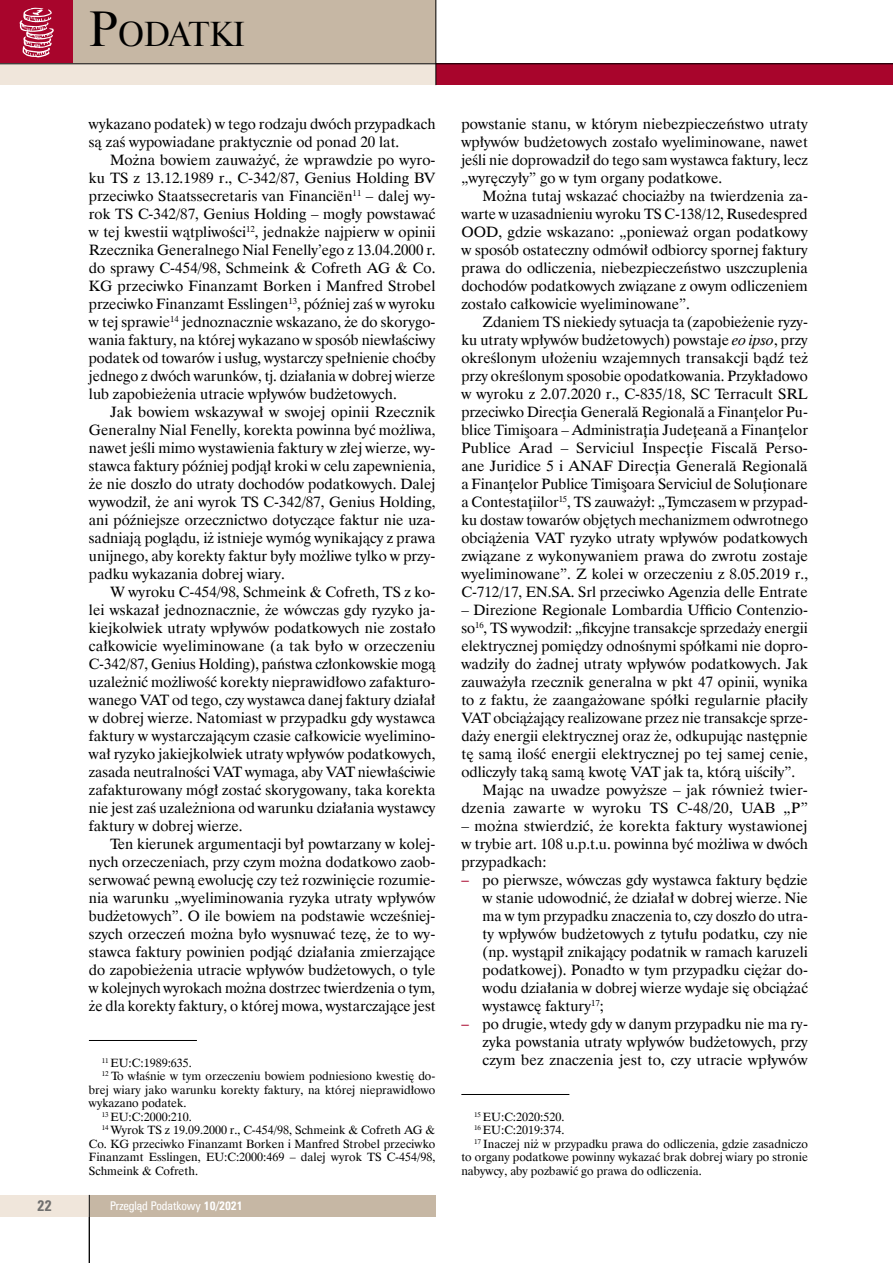
<style>
.page{position:relative;width:893px;height:1263px;background:#fff}
.page>*{position:absolute;margin:0;border:0;box-sizing:border-box;transform-origin:0 0}
.t1{font:32.85px "Dutch 801 Hd EU";color:#000}
.t2{font:15px/18px "Dutch 801 EU Normal";color:#000;text-align:justify}
.t3{font:700 15px "Zurich Cn EU";color:#6f6f6e}
.t4{font:12px "Dutch 801 EU Normal";color:#000}
.t5{font:12px "Zurich Cn EU";color:#fff}
.s1{font-size:47.1px}
.s2{font-weight:700}
.s3{font-family:"Dutch 801 EU Italic"}
.s4{font-family:"Zurich Cn EU";color:#a8052c}
</style>
<div class="page">
<div style="left:89px;top:1195px;width:347px;height:21px;background:#c6b7a4"></div>
<div style="left:72px;top:0;width:363px;height:64px;background:#c6b7a4"></div>
<div style="left:436px;top:64px;width:457px;height:21px;background:#a8052c"></div>
<div style="left:0;top:0;width:72px;height:64px;background:#a8052c"></div>
<svg style="left:20px;top:8px;width:34px;height:49px"></svg>
<div style="left:0;top:64px;width:436px;height:21px;background:#f0e6db"></div>
<hr style="left:0;top:63px;width:893px;height:1px;background:#000">
<hr style="left:435px;top:0;width:1px;height:85px;background:#000">
<div style="left:0;top:1195px;width:89px;height:21px;background:#f0e6db"></div>
<hr style="left:89px;top:1195px;width:1px;height:68px;background:#000">
<hr style="left:89px;top:1040px;width:108px;height:1px;background:#000">
<hr style="left:461px;top:1094px;width:108px;height:1px;background:#000">
<h1 class="t1" style="left:89px;top:15px;width:157px"><span class="s1">P</span>odatki</h1>
<p class="t2" style="left:89px;top:115px;width:348px">wykazano podatek) w tego rodzaju dwóch przypadkach są zaś wypowiadane praktycznie od ponad 20 lat.</p>
<p class="t2" style="left:89px;top:151px;width:348px;text-indent:21px">Można bowiem zauważyć, że wprawdzie po wyro&shy;ku TS z 13.12.1989 r., C-342/87, Genius Holding BV przeciwko Staatssecretaris van Financiën<sup>11</sup> – dalej wy&shy;rok TS C-342/87, Genius Holding – mogły powstawać w tej kwestii wątpliwości<sup>12</sup>, jednakże najpierw w opinii Rzecznika Generalnego Nial Fenelly’ego z 13.04.2000 r. do sprawy C-454/98, Schmeink &amp; Cofreth AG &amp; Co.<br>KG przeciwko Finanzamt Borken i Manfred Strobel przeciwko Finanzamt Esslingen<sup>13</sup>, później zaś w wyroku w tej sprawie<sup>14</sup> jednoznacznie wskazano, że do skorygo&shy;wania faktury, na której wykazano w sposób niewłaściwy podatek od towarów i usług, wystarczy spełnienie choćby jednego z dwóch warunków, tj. działania w dobrej wierze lub zapobieżenia utracie wpływów budżetowych.</p>
<p class="t2" style="left:89px;top:403px;width:348px;text-indent:21px">Jak bowiem wskazywał w swojej opinii Rzecznik Generalny Nial Fenelly, korekta powinna być możliwa, nawet jeśli mimo wystawienia faktury w złej wierze, wy&shy;stawca faktury później podjął kroki w celu zapewnienia, że nie doszło do utraty dochodów podatkowych. Dalej wywodził, że ani wyrok TS C-342/87, Genius Holding, ani późniejsze orzecznictwo dotyczące faktur nie uza&shy;sadniają poglądu, iż istnieje wymóg wynikający z prawa unijnego, aby korekty faktur były możliwe tylko w przy&shy;padku wykazania dobrej wiary.</p>
<p class="t2" style="left:89px;top:583px;width:348px;text-indent:21px">W wyroku C-454/98, Schmeink &amp; Cofreth, TS z ko&shy;lei wskazał jednoznacznie, że wówczas gdy ryzyko ja&shy;kiejkolwiek utraty wpływów podatkowych nie zostało całkowicie wyeliminowane (a tak było w orzeczeniu C-342/87, Genius Holding), państwa członkowskie mogą uzależnić możliwość korekty nieprawidłowo zafakturo&shy;wanego VAT od tego, czy wystawca danej faktury działał w dobrej wierze. Natomiast w przypadku gdy wystawca faktury w wystarczającym czasie całkowicie wyelimino&shy;wał ryzyko jakiejkolwiek utraty wpływów podatkowych, zasada neutralności VAT wymaga, aby VAT niewłaściwie zafakturowany mógł zostać skorygowany, taka korekta nie jest zaś uzależniona od warunku działania wystawcy faktury w dobrej wierze.</p>
<p class="t2" style="left:89px;top:835px;width:348px;text-indent:21px">Ten kierunek argumentacji był powtarzany w kolej&shy;nych orzeczeniach, przy czym można dodatkowo zaob&shy;serwować pewną ewolucję czy też rozwinięcie rozumie&shy;nia warunku „wyeliminowania ryzyka utraty wpływów budżetowych”. O ile bowiem na podstawie wcześniej&shy;szych orzeczeń można było wysnuwać tezę, że to wy&shy;stawca faktury powinien podjąć działania zmierzające do zapobieżenia utracie wpływów budżetowych, o tyle w kolejnych wyrokach można dostrzec twierdzenia o tym, że dla korekty faktury, o której mowa, wystarczające jest</p>
<p class="t4" style="left:102px;top:1055px;width:92px"><sup>11</sup> EU:C:1989:635.</p>
<p class="t4" style="left:102px;top:1069px;width:335px"><sup>12</sup> To właśnie w tym orzeczeniu bowiem podniesiono kwestię do-</p>
<p class="t4" style="left:89px;top:1082px;width:348px">brej wiary jako warunku korekty faktury, na której nieprawidłowo</p>
<p class="t4" style="left:89px;top:1096px;width:99px">wykazano podatek.</p>
<p class="t4" style="left:102px;top:1109px;width:92px"><sup>13</sup> EU:C:2000:210.</p>
<p class="t4" style="left:102px;top:1123px;width:335px"><sup>14</sup> Wyrok TS z 19.09.2000 r., C-454/98, Schmeink &amp; Cofreth AG &amp;</p>
<p class="t4" style="left:89px;top:1136px;width:348px">Co. KG przeciwko Finanzamt Borken i Manfred Strobel przeciwko</p>
<p class="t4" style="left:89px;top:1150px;width:348px">Finanzamt Esslingen, EU:C:2000:469 – dalej wyrok TS C-454/98,</p>
<p class="t4" style="left:89px;top:1163px;width:111px">Schmeink &amp; Cofreth.</p>
<p class="t3" style="left:37px;top:1197px;width:16px">22</p>
<p class="t5" style="left:110px;top:1198px;width:134px">Przegląd Podatkowy <span class="s2">10/2021</span></p>
<p class="t2" style="left:461px;top:115px;width:348px">powstanie stanu, w którym niebezpieczeństwo utraty wpływów budżetowych zostało wyeliminowane, nawet jeśli nie doprowadził do tego sam wystawca faktury, lecz „wyręczyły” go w tym organy podatkowe.</p>
<p class="t2" style="left:461px;top:187px;width:348px;text-indent:21px">Można tutaj wskazać chociażby na twierdzenia za&shy;warte w uzasadnieniu wyroku TS C-138/12, Rusedespred OOD, gdzie wskazano: „ponieważ organ podatkowy w sposób ostateczny odmówił odbiorcy spornej faktury prawa do odliczenia, niebezpieczeństwo uszczuplenia dochodów podatkowych związane z owym odliczeniem zostało całkowicie wyeliminowane”.</p>
<p class="t2" style="left:461px;top:313px;width:348px;text-indent:21px">Zdaniem TS niekiedy sytuacja ta (zapobieżenie ryzy&shy;ku utraty wpływów budżetowych) powstaje <span class="s3">eo ipso</span>, przy określonym ułożeniu wzajemnych transakcji bądź też przy określonym sposobie opodatkowania. Przykładowo w wyroku z 2.07.2020 r., C-835/18, SC Terracult SRL przeciwko Direcţia Generală Regională a Finanţelor Pu&shy;blice Timişoara – Administraţia Judeţeană a Finanţelor Publice Arad – Serviciul Inspecţie Fiscală Perso&shy;ane Juridice 5 i ANAF Direcţia Generală Regională a Finanţelor Publice Timişoara Serviciul de Soluţionare a Contestaţiilor<sup>15</sup>, TS zauważył: „Tymczasem w przypad&shy;ku dostaw towarów objętych mechanizmem odwrotnego obciążenia VAT ryzyko utraty wpływów podatkowych związane z wykonywaniem prawa do zwrotu zostaje wyeliminowane”. Z kolei w orzeczeniu z 8.05.2019 r., C-712/17, EN.SA. Srl przeciwko Agenzia delle Entrate</p>
<p class="t2" style="left:461px;top:601px;width:348px">– Direzione Regionale Lombardia Ufficio Contenzio-</p>
<p class="t2" style="left:461px;top:619px;width:348px">so<sup>16</sup>, TS wywodził: „fikcyjne transakcje sprzedaży energii</p>
<p class="t2" style="left:461px;top:637px;width:348px">elektrycznej pomiędzy odnośnymi spółkami nie dopro-</p>
<p class="t2" style="left:461px;top:655px;width:348px">wadziły do żadnej utraty wpływów podatkowych. Jak</p>
<p class="t2" style="left:461px;top:673px;width:348px">zauważyła rzecznik generalna w pkt 47 opinii, wynika</p>
<p class="t2" style="left:461px;top:691px;width:348px">to z faktu, że zaangażowane spółki regularnie płaciły</p>
<p class="t2" style="left:461px;top:709px;width:348px">VAT obciążający realizowane przez nie transakcje sprze-</p>
<p class="t2" style="left:461px;top:727px;width:348px">daży energii elektrycznej oraz że, odkupując następnie</p>
<p class="t2" style="left:461px;top:745px;width:348px">tę samą ilość energii elektrycznej po tej samej cenie,</p>
<p class="t2" style="left:461px;top:763px;width:335px">odliczyły taką samą kwotę VAT jak ta, którą uiściły”.</p>
<p class="t2" style="left:483px;top:781px;width:327px">Mając na uwadze powyższe – jak również twier-</p>
<p class="t2" style="left:461px;top:799px;width:348px">dzenia zawarte w wyroku TS C‑48/20, UAB „P”</p>
<p class="t2" style="left:461px;top:817px;width:348px">– można stwierdzić, że korekta faktury wystawionej w trybie art. 108 u.p.t.u. powinna być możliwa w dwóch przypadkach:</p>
<p class="t2" style="left:483px;top:871px;width:327px;text-indent:-21px"><span class="s4">–</span> po pierwsze, wówczas gdy wystawca faktury będzie w stanie udowodnić, że działał w dobrej wierze. Nie ma w tym przypadku znaczenia to, czy doszło do utra&shy;ty wpływów budżetowych z tytułu podatku, czy nie (np. wystąpił znikający podatnik w ramach karuzeli podatkowej). Ponadto w tym przypadku ciężar do&shy;wodu działania w dobrej wierze wydaje się obciążać wystawcę faktury<sup>17</sup>;</p>
<p class="t2" style="left:483px;top:1015px;width:327px;text-indent:-21px"><span class="s4">–</span> po drugie, wtedy gdy w danym przypadku nie ma ry&shy;zyka powstania utraty wpływów budżetowych, przy czym bez znaczenia jest to, czy utracie wpływów</p>
<p class="t4" style="left:474px;top:1109px;width:92px"><sup>15</sup> EU:C:2020:520.</p>
<p class="t4" style="left:474px;top:1123px;width:92px"><sup>16</sup> EU:C:2019:374.</p>
<p class="t4" style="left:474px;top:1136px;width:335px"><sup>17</sup> Inaczej niż w przypadku prawa do odliczenia, gdzie zasadniczo</p>
<p class="t4" style="left:461px;top:1150px;width:348px">to organy podatkowe powinny wykazać brak dobrej wiary po stronie</p>
<p class="t4" style="left:461px;top:1163px;width:242px">nabywcy, aby pozbawić go prawa do odliczenia.</p>
</div>
